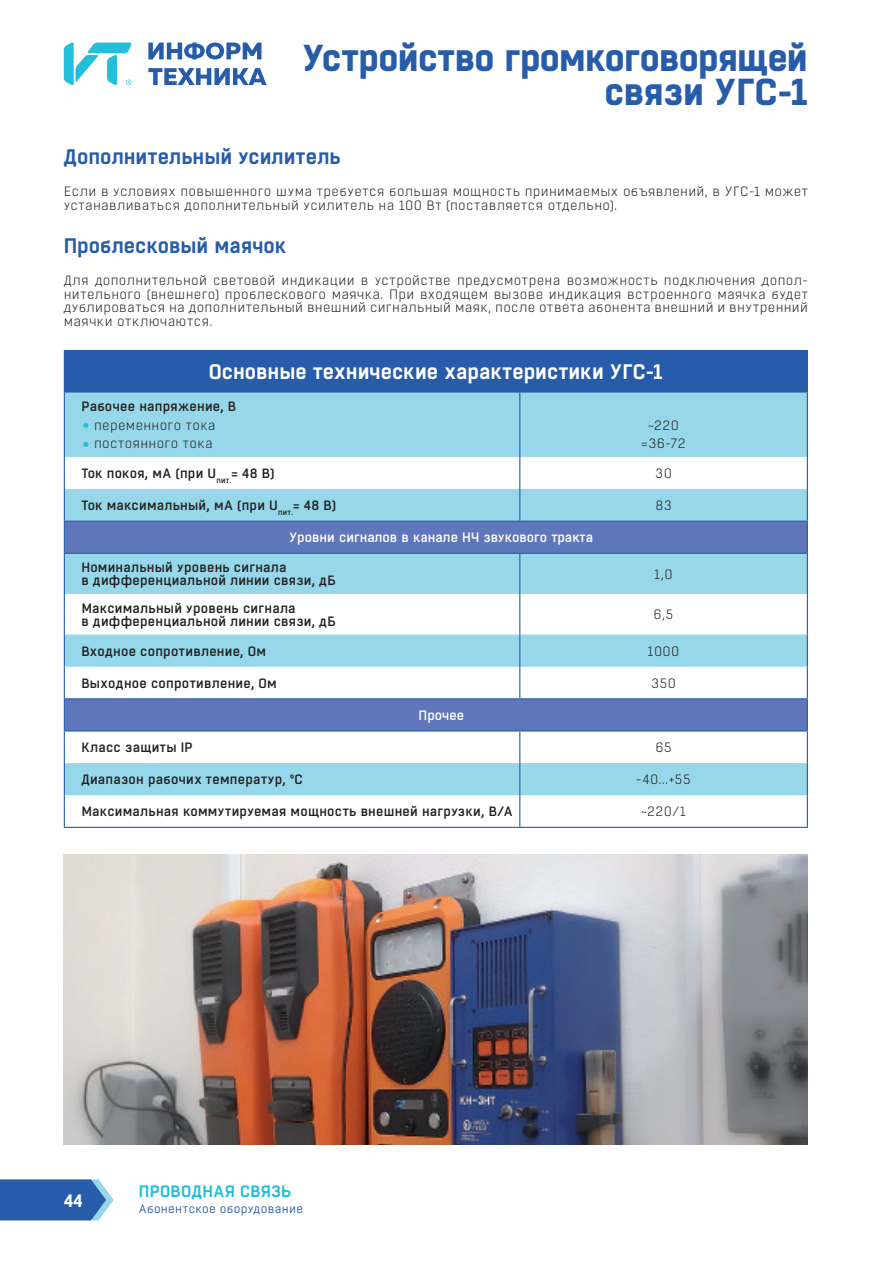
<style>
.page{position:relative;width:893px;height:1263px;background:#fff}
.page>*{position:absolute;margin:0;border:0;box-sizing:border-box;transform-origin:0 0}
.t1{font:700 37.5px/34.5px "Boxed";letter-spacing:-.015em;color:#275caa;text-align:right}
.t2{font:600 21px "Boxed";color:#275caa}
.Заголовок_таблицы{font:600 21px "Boxed";color:#fff}
.t3{font:600 18px "Boxed";color:#fff}
.t4{font:600 16.5px "Boxed";letter-spacing:.015em;color:#23bfda}
.Текст__центр{font:300 13.5px/13.5px "Boxed";letter-spacing:.025em;color:#231f20}
.Текст__влево{font:500 13.5px/13.5px "Boxed";letter-spacing:.015em;color:#231f20}
.Футер__влево{font:500 13.5px "Boxed";letter-spacing:.015em;color:#231f20}
.Подзаголовки{font:500 13.5px "Boxed";color:#fff}
.Футер__центр{font:300 13.5px "Boxed";color:#231f20}
.t5{font:12px "Boxed";letter-spacing:.025em;color:#275caa}
.s1{font-family:"Calibri";font-size:18px;color:#23bfda}
</style>
<div class="page">
<svg style="left:148px;top:43px;width:113px;height:16px"></svg>
<svg style="left:148px;top:68px;width:119px;height:17px"></svg>
<svg style="left:64px;top:42px;width:68px;height:43px"></svg>
<svg style="left:0;top:1179px;width:114px;height:41px;background:#3e70b4"></svg>
<div style="left:64px;top:351px;width:743px;height:41px;background:#275caa"></div>
<svg style="left:65px;top:393px;width:742px;height:402px;fill:#96d8e9"></svg>
<svg style="left:65px;top:522px;width:742px;height:208px"></svg>
<hr style="left:64px;top:350px;width:456px;height:1px;background:#275caa">
<hr style="left:520px;top:350px;width:288px;height:1px;background:#275caa">
<hr style="left:807px;top:351px;width:1px;height:40px;background:#275caa">
<hr style="left:64px;top:391px;width:456px;height:2px;background:#275caa">
<hr style="left:520px;top:391px;width:288px;height:2px;background:#275caa">
<hr style="left:64px;top:393px;width:1px;height:64px;background:#275caa">
<hr style="left:64px;top:457px;width:1px;height:32px;background:#275caa">
<hr style="left:64px;top:489px;width:1px;height:32px;background:#275caa">
<hr style="left:64px;top:554px;width:1px;height:40px;background:#275caa">
<hr style="left:64px;top:594px;width:1px;height:41px;background:#275caa">
<hr style="left:64px;top:635px;width:1px;height:32px;background:#275caa">
<hr style="left:64px;top:667px;width:1px;height:31px;background:#275caa">
<hr style="left:64px;top:731px;width:1px;height:32px;background:#275caa">
<hr style="left:64px;top:763px;width:1px;height:32px;background:#275caa">
<hr style="left:64px;top:795px;width:1px;height:32px;background:#275caa">
<hr style="left:64px;top:827px;width:456px;height:1px;background:#275caa">
<hr style="left:519px;top:393px;width:1px;height:64px;background:#275caa">
<hr style="left:807px;top:393px;width:1px;height:64px;background:#275caa">
<hr style="left:519px;top:457px;width:1px;height:32px;background:#275caa">
<hr style="left:807px;top:457px;width:1px;height:32px;background:#275caa">
<hr style="left:519px;top:489px;width:1px;height:32px;background:#275caa">
<hr style="left:807px;top:489px;width:1px;height:32px;background:#275caa">
<hr style="left:519px;top:554px;width:1px;height:40px;background:#275caa">
<hr style="left:807px;top:554px;width:1px;height:40px;background:#275caa">
<hr style="left:519px;top:594px;width:1px;height:41px;background:#275caa">
<hr style="left:807px;top:594px;width:1px;height:41px;background:#275caa">
<hr style="left:519px;top:635px;width:1px;height:32px;background:#275caa">
<hr style="left:807px;top:635px;width:1px;height:32px;background:#275caa">
<hr style="left:519px;top:667px;width:1px;height:31px;background:#275caa">
<hr style="left:807px;top:667px;width:1px;height:31px;background:#275caa">
<hr style="left:519px;top:731px;width:1px;height:32px;background:#275caa">
<hr style="left:807px;top:731px;width:1px;height:32px;background:#275caa">
<hr style="left:519px;top:763px;width:1px;height:32px;background:#275caa">
<hr style="left:807px;top:763px;width:1px;height:32px;background:#275caa">
<hr style="left:519px;top:795px;width:1px;height:32px;background:#275caa">
<hr style="left:807px;top:795px;width:1px;height:32px;background:#275caa">
<hr style="left:520px;top:827px;width:288px;height:1px;background:#275caa">
<hr style="left:64px;top:521px;width:456px;height:1px;background:#275caa">
<hr style="left:64px;top:522px;width:1px;height:31px;background:#275caa">
<hr style="left:520px;top:521px;width:288px;height:1px;background:#275caa">
<hr style="left:807px;top:522px;width:1px;height:31px;background:#275caa">
<hr style="left:64px;top:553px;width:456px;height:1px;background:#275caa">
<hr style="left:520px;top:553px;width:288px;height:1px;background:#275caa">
<hr style="left:64px;top:698px;width:456px;height:1px;background:#275caa">
<hr style="left:64px;top:699px;width:1px;height:31px;background:#275caa">
<hr style="left:520px;top:698px;width:288px;height:1px;background:#275caa">
<hr style="left:807px;top:699px;width:1px;height:31px;background:#275caa">
<hr style="left:64px;top:730px;width:456px;height:1px;background:#275caa">
<hr style="left:520px;top:730px;width:288px;height:1px;background:#275caa">
<img style="left:64px;top:855px;width:744px;height:289px">
<p class="t1" style="left:303px;top:42px;width:506px">Устройство громкоговорящей связи УГС-1</p>
<p class="t2" style="left:64px;top:143px;width:278px">Дополнительный усилитель</p>
<p class="Текст__центр" style="left:64px;top:185px;width:746px">Если в условиях повышенного шума требуется большая мощность принимаемых объявлений, в УГС-1 может устанавливаться дополнительный усилитель на 100 Вт (поставляется отдельно).</p>
<p class="t2" style="left:64px;top:232px;width:224px">Проблесковый маячок</p>
<p class="Текст__центр" style="left:64px;top:274px;width:746px;text-align:justify">Для дополнительной световой индикации в устройстве предусмотрена возможность подключения допол&shy;нительного (внешнего) проблескового маячка. При входящем вызове индикация встроенного маячка будет дублироваться на дополнительный внешний сигнальный маяк, после ответа абонента внешний и внутренний маячки отключаются.</p>
<p class="Заголовок_таблицы" style="left:209px;top:358px;width:455px">Основные технические характеристики УГС-1</p>
<p class="Текст__влево" style="left:81px;top:400px;width:156px">Рабочее напряжение, В</p>
<p class="Текст__центр" style="left:81px;top:418px;width:136px"><span class="s1">•</span> переменного тока</p>
<p class="Текст__центр" style="left:81px;top:437px;width:133px"><span class="s1">•</span> постоянного тока</p>
<p class="Текст__центр" style="left:648px;top:418px;width:32px">~220</p>
<p class="Текст__центр" style="left:642px;top:437px;width:45px">=36-72</p>
<p class="Текст__влево" style="left:81px;top:467px;width:195px">Ток покоя, мА (при U<sub>пит.</sub>= 48 В)</p>
<p class="Текст__центр" style="left:655px;top:467px;width:18px">30</p>
<p class="Текст__влево" style="left:81px;top:499px;width:256px">Ток максимальный, мА (при U<sub>пит.</sub>= 48 В)</p>
<p class="Текст__центр" style="left:655px;top:499px;width:18px">83</p>
<p class="Подзаголовки" style="left:290px;top:529px;width:305px">Уровни сигналов в канале НЧ звукового тракта</p>
<p class="Текст__влево" style="left:81px;top:561px;width:256px">Номинальный уровень сигнала<br>в дифференциальной линии связи, дБ</p>
<p class="Текст__центр" style="left:655px;top:567px;width:19px">1,0</p>
<p class="Текст__влево" style="left:81px;top:601px;width:256px">Максимальный уровень сигнала<br>в дифференциальной линии связи, дБ</p>
<p class="Текст__центр" style="left:654px;top:608px;width:21px">6,5</p>
<p class="Текст__влево" style="left:81px;top:645px;width:186px">Входное сопротивление, Ом</p>
<p class="Текст__центр" style="left:648px;top:644px;width:33px">1000</p>
<p class="Текст__влево" style="left:81px;top:677px;width:197px">Выходное сопротивление, Ом</p>
<p class="Текст__центр" style="left:651px;top:676px;width:26px">350</p>
<p class="Подзаголовки" style="left:419px;top:707px;width:47px">Прочее</p>
<p class="Текст__влево" style="left:81px;top:741px;width:113px">Класс защиты IP</p>
<p class="Текст__центр" style="left:655px;top:741px;width:18px">65</p>
<p class="Текст__влево" style="left:81px;top:773px;width:223px">Диапазон рабочих температур, ºC</p>
<p class="Текст__центр" style="left:636px;top:773px;width:56px">-40...+55</p>
<p class="Футер__влево" style="left:81px;top:803px;width:433px">Максимальная коммутируемая мощность внешней нагрузки, В/А</p>
<p class="Футер__центр" style="left:641px;top:803px;width:46px">~220/1</p>
<h3 class="t3" style="left:64px;top:1188px;width:21px">44</h3>
<p class="t4" style="left:139px;top:1180px;width:154px">ПРОВОДНАЯ СВЯЗЬ</p>
<p class="t5" style="left:139px;top:1202px;width:166px">Абонентское оборудование</p>
</div>
